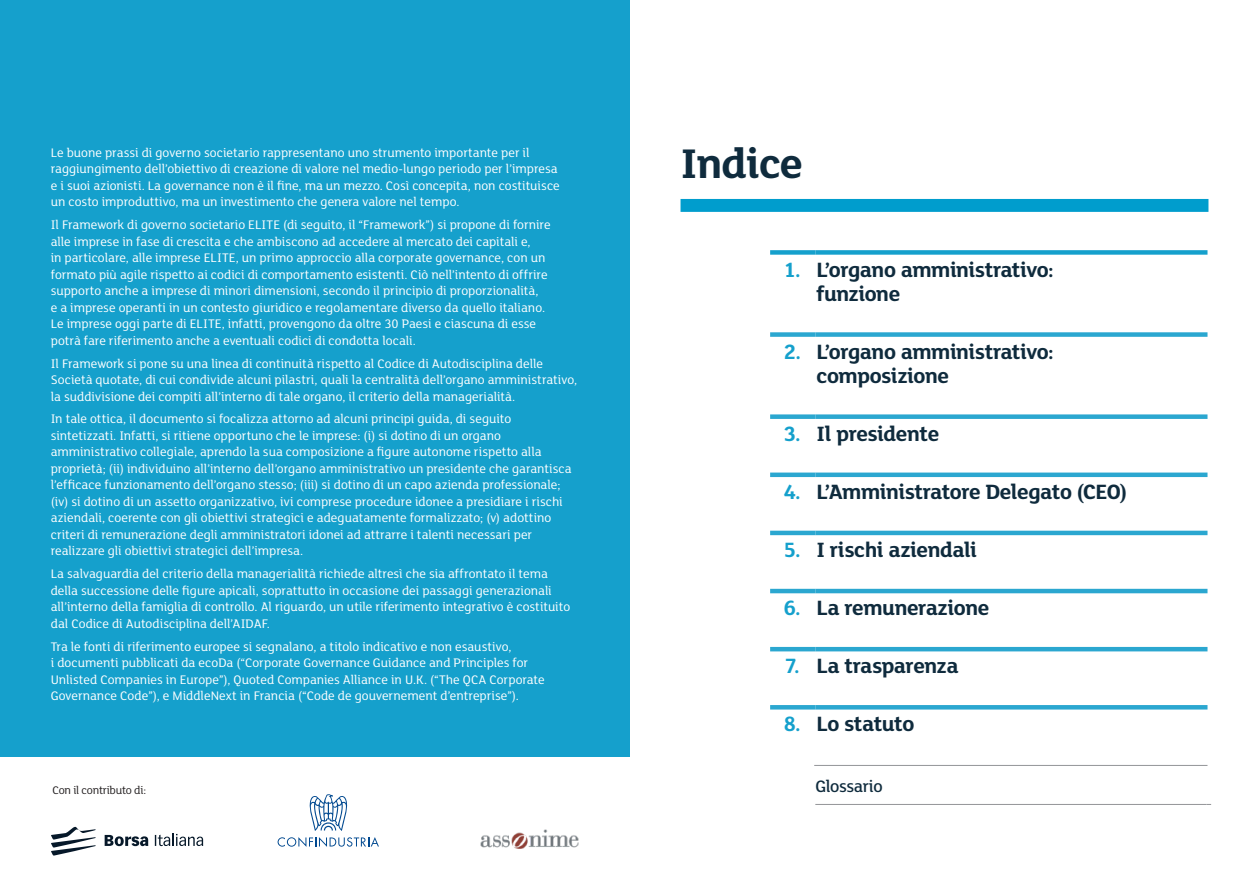
<style>
.page{position:relative;width:1259px;height:893px;background:#fff}
.page>*{position:absolute;margin:0;border:0;box-sizing:border-box;transform-origin:0 0}
.t1{font:700 45px "FS Lola";letter-spacing:-.02em;color:#0f2b3d}
.t2{font:700 22.5px/24px "FS Lola";letter-spacing:-.02em;color:#0f2b3d}
.t3{font:500 18px "FS Lola";letter-spacing:-.025em;color:#0f2b3d}
.t4{font:13.5px/16.5px "FS Lola";letter-spacing:-.005em;color:#fff}
.t5{font:12px "FS Lola";letter-spacing:-.02em;color:#231f20}
.s1{color:#15a0cc}
</style>
<div class="page">
<div style="left:0;top:0;width:629px;height:757px;background:#15a0cc"></div>
<div style="left:680px;top:199px;width:528px;height:13px;background:#009dcd"></div>
<img style="left:480px;top:829px;width:98px;height:19px">
<svg style="left:51px;top:827px;width:45px;height:28px"></svg>
<svg style="left:105px;top:835px;width:43px;height:11px"></svg>
<svg style="left:155px;top:834px;width:48px;height:12px"></svg>
<svg style="left:309px;top:794px;width:39px;height:37px"></svg>
<svg style="left:277px;top:837px;width:102px;height:10px"></svg>
<div style="left:770px;top:250px;width:45px;height:5px;background:#15a0cc"></div>
<div style="left:815px;top:250px;width:392px;height:5px;background:#15a0cc"></div>
<div style="left:770px;top:332px;width:45px;height:5px;background:#2ba7d0"></div>
<div style="left:815px;top:332px;width:392px;height:5px;background:#2ba7d0"></div>
<div style="left:770px;top:414px;width:45px;height:5px;background:#2ba7d0"></div>
<div style="left:815px;top:414px;width:392px;height:5px;background:#2ba7d0"></div>
<hr style="left:770px;top:473px;width:45px;height:4px;background:#2ba7d0">
<hr style="left:815px;top:473px;width:392px;height:4px;background:#2ba7d0">
<hr style="left:770px;top:531px;width:45px;height:4px;background:#2ba7d0">
<hr style="left:815px;top:531px;width:392px;height:4px;background:#2ba7d0">
<hr style="left:770px;top:589px;width:45px;height:4px;background:#2ba7d0">
<hr style="left:815px;top:589px;width:392px;height:4px;background:#2ba7d0">
<hr style="left:770px;top:647px;width:45px;height:4px;background:#2ba7d0">
<hr style="left:815px;top:647px;width:392px;height:4px;background:#2ba7d0">
<hr style="left:770px;top:705px;width:45px;height:4px;background:#2ba7d0">
<hr style="left:815px;top:705px;width:392px;height:4px;background:#2ba7d0">
<hr style="left:814px;top:765px;width:393px;height:1px;background:#939598">
<hr style="left:815px;top:804px;width:391px;height:1px;background:#939598">
<p class="t4" style="left:51px;top:144px;width:510px">Le buone prassi di governo societario rappresentano uno strumento importante per il raggiungimento dell’obiettivo di creazione di valore nel medio-lungo periodo per l’impresa e i suoi azionisti. La governance non è il fine, ma un mezzo. Così concepita, non costituisce un costo improduttivo, ma un investimento che genera valore nel tempo.</p>
<p class="t4" style="left:51px;top:216px;width:501px">Il Framework di governo societario ELITE (di seguito, il “Framework”) si propone di fornire alle imprese in fase di crescita e che ambiscono ad accedere al mercato dei capitali e,<br>in particolare, alle imprese ELITE, un primo approccio alla corporate governance, con un formato più agile rispetto ai codici di comportamento esistenti. Ciò nell’intento di offrire supporto anche a imprese di minori dimensioni, secondo il principio di proporzionalità,<br>e a imprese operanti in un contesto giuridico e regolamentare diverso da quello italiano.<br>Le imprese oggi parte di ELITE, infatti, provengono da oltre 30 Paesi e ciascuna di esse potrà fare riferimento anche a eventuali codici di condotta locali.</p>
<p class="t4" style="left:51px;top:354px;width:528px">Il Framework si pone su una linea di continuità rispetto al Codice di Autodisciplina delle<br>Società quotate, di cui condivide alcuni pilastri, quali la centralità dell’organo amministrativo, la suddivisione dei compiti all’interno di tale organo, il criterio della managerialità.</p>
<p class="t4" style="left:51px;top:410px;width:522px">In tale ottica, il documento si focalizza attorno ad alcuni principi guida, di seguito sintetizzati. Infatti, si ritiene opportuno che le imprese: (i) si dotino di un organo amministrativo collegiale, aprendo la sua composizione a figure autonome rispetto alla proprietà; (ii) individuino all’interno dell’organo amministrativo un presidente che garantisca l’efficace funzionamento dell’organo stesso; (iii) si dotino di un capo azienda professionale; (iv) si dotino di un assetto organizzativo, ivi comprese procedure idonee a presidiare i rischi aziendali, coerente con gli obiettivi strategici e adeguatamente formalizzato; (v) adottino criteri di remunerazione degli amministratori idonei ad attrarre i talenti necessari per realizzare gli obiettivi strategici dell’impresa.</p>
<p class="t4" style="left:51px;top:565px;width:521px">La salvaguardia del criterio della managerialità richiede altresì che sia affrontato il tema della successione delle figure apicali, soprattutto in occasione dei passaggi generazionali all’interno della famiglia di controllo. Al riguardo, un utile riferimento integrativo è costituito dal Codice di Autodisciplina dell’AIDAF.</p>
<p class="t4" style="left:51px;top:637px;width:495px">Tra le fonti di riferimento europee si segnalano, a titolo indicativo e non esaustivo,<br>i documenti pubblicati da ecoDa (“Corporate Governance Guidance and Principles for Unlisted Companies in Europe”), Quoted Companies Alliance in U.K. (“The QCA Corporate Governance Code”), e MiddleNext in Francia (“Code de gouvernement d’entreprise”).</p>
<p class="t5" style="left:52px;top:782px;width:95px">Con il contributo di:</p>
<h1 class="t1" style="left:680px;top:133px;width:124px">Indice</h1>
<h2 class="t2" style="left:816px;top:256px;width:239px;text-indent:-33px"><span class="s1">1.</span> L’organo amministrativo: funzione</h2>
<h2 class="t2" style="left:816px;top:338px;width:239px;text-indent:-33px"><span class="s1">2.</span> L’organo amministrativo: composizione</h2>
<h2 class="t2" style="left:783px;top:420px;width:157px"><span class="s1">3.</span> Il presidente</h2>
<h2 class="t2" style="left:783px;top:478px;width:345px"><span class="s1">4.</span> L’Amministratore Delegato (CEO)</h2>
<h2 class="t2" style="left:783px;top:537px;width:195px"><span class="s1">5.</span> I rischi aziendali</h2>
<h2 class="t2" style="left:783px;top:595px;width:207px"><span class="s1">6.</span> La remunerazione</h2>
<h2 class="t2" style="left:784px;top:653px;width:176px"><span class="s1">7.</span> La trasparenza</h2>
<h2 class="t2" style="left:783px;top:711px;width:132px"><span class="s1">8.</span> Lo statuto</h2>
<h3 class="t3" style="left:815px;top:774px;width:69px">Glossario</h3>
</div>
